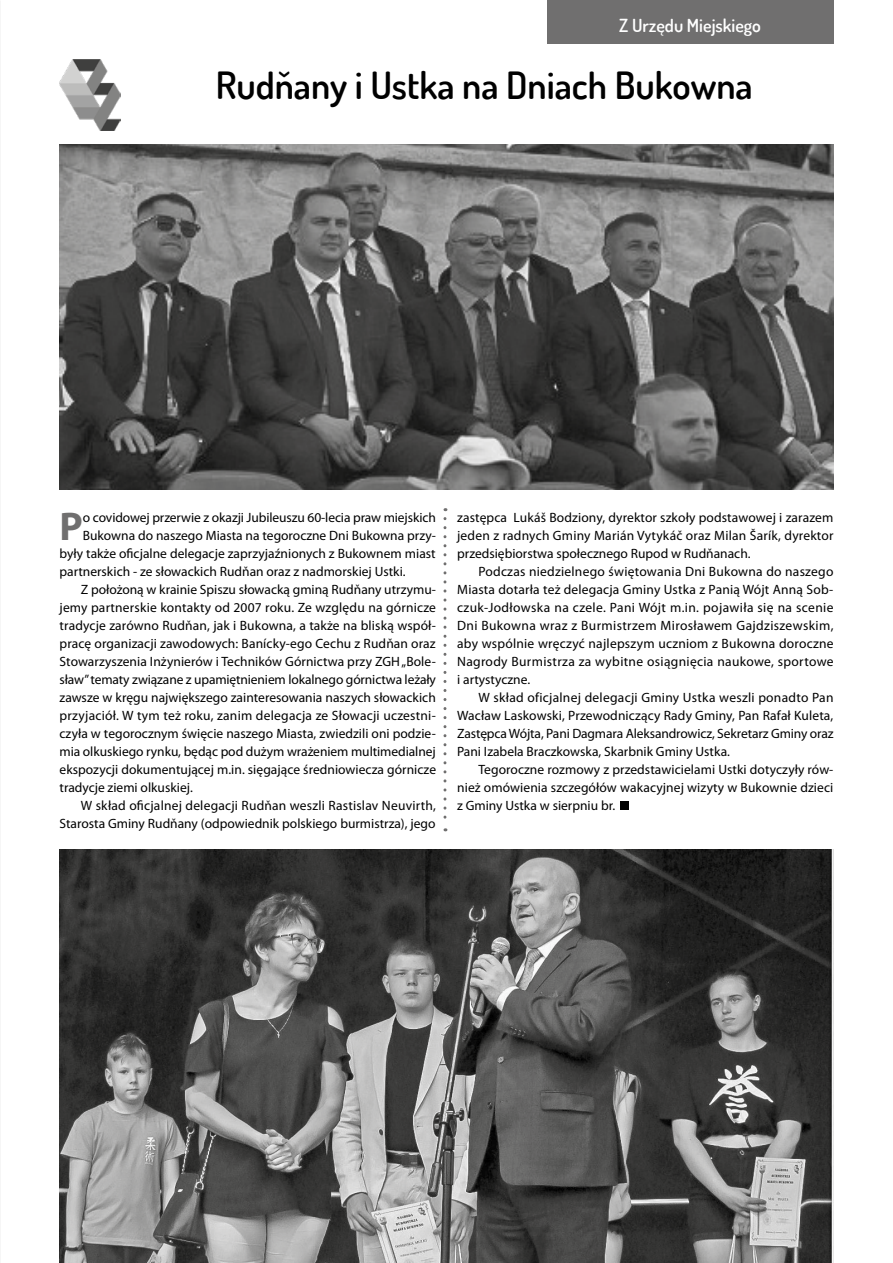
<style>
.page{position:relative;width:893px;height:1263px;background:#fff}
.page>*{position:absolute;margin:0;border:0;box-sizing:border-box;transform-origin:0 0}
.t1{font:700 40.2px "Myriad Pro";color:#706f6f}
.t2{font:600 37.5px "Dosis";color:#000}
.t3{font:600 18px "Dosis";color:#fff}
.t4{font:13.5px/18px "Myriad Pro";color:#000;text-align:justify}
.t5{font:13.5px "Myriad Pro";letter-spacing:.02em;color:#000}
</style>
<div class="page">
<img style="left:60px;top:60px;width:61px;height:71px">
<div style="left:620px;top:801px;width:8px;height:9px;background:#000"></div>
<img style="left:60px;top:145px;width:773px;height:344px">
<img style="left:60px;top:849px;width:773px;height:414px">
<svg style="left:443px;top:519px;width:3px;height:312px"></svg>
<div style="left:547px;top:0;width:286px;height:43px;background:#706f6f"></div>
<h3 class="t3" style="left:619px;top:13px;width:143px">Z Urzędu Miejskiego</h3>
<h2 class="t2" style="left:216px;top:60px;width:538px">Rudňany i Ustka na Dniach Bukowna</h2>
<h1 class="t1" style="left:60px;top:500px;width:25px">P</h1>
<p class="t4" style="left:83px;top:509px;width:355px">o covidowej przerwie z okazji Jubileuszu 60-lecia praw miejskich</p>
<p class="t4" style="left:83px;top:527px;width:354px">Bukowna do naszego Miasta na tegoroczne Dni Bukowna przy-</p>
<p class="t4" style="left:60px;top:545px;width:378px">były także oficjalne delegacje zaprzyjaźnionych z Bukownem miast</p>
<p class="t4" style="left:60px;top:563px;width:348px">partnerskich - ze słowackich Rudňan oraz z nadmorskiej Ustki.</p>
<p class="t4" style="left:81px;top:581px;width:357px">Z położoną w krainie Spiszu słowacką gminą Rudňany utrzymu-</p>
<p class="t4" style="left:60px;top:599px;width:378px">jemy partnerskie kontakty od 2007 roku. Ze względu na górnicze</p>
<p class="t4" style="left:60px;top:617px;width:378px">tradycje zarówno Rudňan, jak i Bukowna, a także na bliską współ-</p>
<p class="t4" style="left:60px;top:635px;width:378px">pracę organizacji zawodowych: Banícky-ego Cechu z Rudňan oraz</p>
<p class="t4" style="left:60px;top:653px;width:378px">Stowarzyszenia Inżynierów i Techników Górnictwa przy ZGH „Bole-</p>
<p class="t4" style="left:60px;top:671px;width:378px">sław” tematy związane z upamiętnieniem lokalnego górnictwa leżały</p>
<p class="t4" style="left:60px;top:689px;width:378px">zawsze w kręgu największego zainteresowania naszych słowackich</p>
<p class="t5" style="left:60px;top:708px;width:378px">przyjaciół. W tym też roku, zanim delegacja ze Słowacji uczestni-</p>
<p class="t4" style="left:60px;top:725px;width:378px">czyła w tegorocznym święcie naszego Miasta, zwiedzili oni podzie-</p>
<p class="t4" style="left:60px;top:743px;width:378px">mia olkuskiego rynku, będąc pod dużym wrażeniem multimedialnej</p>
<p class="t4" style="left:60px;top:761px;width:378px">ekspozycji dokumentującej m.in. sięgające średniowiecza górnicze</p>
<p class="t4" style="left:60px;top:779px;width:135px">tradycje ziemi olkuskiej.</p>
<p class="t4" style="left:81px;top:797px;width:357px">W skład oficjalnej delegacji Rudňan weszli Rastislav Neuvirth,</p>
<p class="t4" style="left:60px;top:815px;width:378px">Starosta Gminy Rudňany (odpowiednik polskiego burmistrza), jego</p>
<p class="t4" style="left:457px;top:509px;width:378px">zastępca Lukáš Bodziony, dyrektor szkoły podstawowej i zarazem jeden z radnych Gminy Marián Vytykáč oraz Milan Šarík, dyrektor przedsiębiorstwa społecznego Rupod w Rudňanach.</p>
<p class="t4" style="left:457px;top:563px;width:378px;text-indent:21px">Podczas niedzielnego świętowania Dni Bukowna do naszego Miasta dotarła też delegacja Gminy Ustka z Panią Wójt Anną Sob&shy;czuk-Jodłowska na czele. Pani Wójt m.in. pojawiła się na scenie Dni Bukowna wraz z Burmistrzem Mirosławem Gajdziszewskim, aby wspólnie wręczyć najlepszym uczniom z Bukowna doroczne Nagrody Burmistrza za wybitne osiągnięcia naukowe, sportowe i artystyczne.</p>
<p class="t4" style="left:457px;top:689px;width:378px;text-indent:21px">W skład oficjalnej delegacji Gminy Ustka weszli ponadto Pan Wacław Laskowski, Przewodniczący Rady Gminy, Pan Rafał Kuleta, Zastępca Wójta, Pani Dagmara Aleksandrowicz, Sekretarz Gminy oraz Pani Izabela Braczkowska, Skarbnik Gminy Ustka.</p>
<p class="t4" style="left:457px;top:761px;width:378px;text-indent:21px">Tegoroczne rozmowy z przedstawicielami Ustki dotyczyły rów&shy;nież omówienia szczegółów wakacyjnej wizyty w Bukownie dzieci z Gminy Ustka w sierpniu br.</p>
</div>
